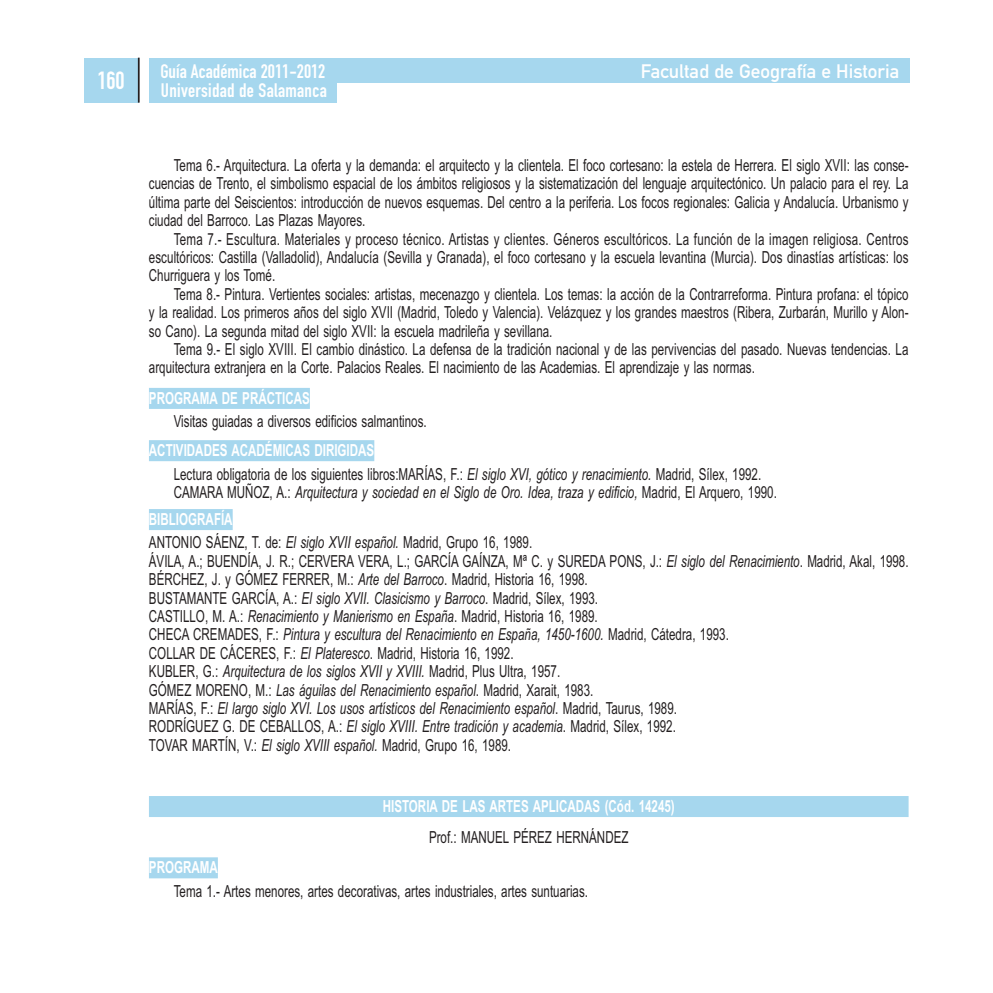
<style>
.page{position:relative;width:993px;height:993px;background:#fff}
.page>*{position:absolute;margin:0;border:0;box-sizing:border-box;transform-origin:0 0}
.t1{font:24.5px "DIN Engschrift Alternate";color:#fff}
.t2{font:19.25px "DIN Engschrift Alternate";letter-spacing:.01em;color:#fff}
.t3{font:19.25px "DIN Mittelschrift";color:#fff}
.t4{font:16.62px/18.4px "Arial Narrow";color:#231f20;text-align:justify;scale:.85 1}
.t5{font:italic 16.62px/27.1px "Arial Narrow";color:#231f20;scale:.85 1}
.t6{font:700 16.62px "Arial Narrow";color:#fff;scale:.85 1}
.s1{font-weight:700;color:#fff}
.s2{font-style:italic}
.s3{font-style:normal}
.s4{font-weight:700;font-style:normal;color:#fff}
</style>
<div class="page">
<div style="left:149px;top:388px;width:161px;height:21px;background:#a6d7ee"></div>
<div style="left:149px;top:440px;width:225px;height:21px;background:#a6d7ee"></div>
<div style="left:149px;top:509px;width:83px;height:21px;background:#a6d7ee"></div>
<div style="left:149px;top:795px;width:759px;height:21px;background:#a6d7ee"></div>
<div style="left:149px;top:857px;width:69px;height:21px;background:#a6d7ee"></div>
<div style="left:84px;top:58px;width:54px;height:44px;background:#a6d7ee"></div>
<hr style="left:138px;top:58px;width:2px;height:45px;background:#231f20">
<div style="left:150px;top:58px;width:759px;height:25px;background:#a6d7ee"></div>
<div style="left:150px;top:81px;width:186px;height:21px;background:#a6d7ee"></div>
<h1 class="t1" style="left:97px;top:71px;width:29px">160</h1>
<p class="t2" style="left:160px;top:64px;width:166px">Guía Académica 2011-2012</p>
<p class="t3" style="left:640px;top:64px;width:260px">Facultad de Geografía e Historia</p>
<p class="t2" style="left:161px;top:83px;width:167px">Universidad de Salamanca</p>
<p class="t4" style="left:149px;top:157px;width:894px;text-indent:25px">Tema 6.- Arquitectura. La oferta y la demanda: el arquitecto y la clientela. El foco cortesano: la estela de Herrera. El siglo XVII: las conse&shy;cuencias de Trento, el simbolismo espacial de los ámbitos religiosos y la sistematización del lenguaje arquitectónico. Un palacio para el rey. La última parte del Seiscientos: introducción de nuevos esquemas. Del centro a la periferia. Los focos regionales: Galicia y Andalucía. Urbanismo y ciudad del Barroco. Las Plazas Mayores.</p>
<p class="t4" style="left:149px;top:231px;width:894px;text-indent:25px">Tema 7.- Escultura. Materiales y proceso técnico. Artistas y clientes. Géneros escultóricos. La función de la imagen religiosa. Centros escultóricos: Castilla (Valladolid), Andalucía (Sevilla y Granada), el foco cortesano y la escuela levantina (Murcia). Dos dinastías artísticas: los Churriguera y los Tomé.</p>
<p class="t4" style="left:149px;top:286px;width:894px;text-indent:25px">Tema 8.- Pintura. Vertientes sociales: artistas, mecenazgo y clientela. Los temas: la acción de la Contrarreforma. Pintura profana: el tópico y la realidad. Los primeros años del siglo XVII (Madrid, Toledo y Valencia). Velázquez y los grandes maestros (Ribera, Zurbarán, Murillo y Alon&shy;so Cano). La segunda mitad del siglo XVII: la escuela madrileña y sevillana.</p>
<p class="t4" style="left:149px;top:341px;width:894px;text-indent:25px">Tema 9.- El siglo XVIII. El cambio dinástico. La defensa de la tradición nacional y de las pervivencias del pasado. Nuevas tendencias. La arquitectura extranjera en la Corte. Palacios Reales. El nacimiento de las Academias. El aprendizaje y las normas.</p>
<p class="t6" style="left:149px;top:392px;width:191px">PROGRAMA DE PRÁCTICAS</p>
<p class="t4" style="left:174px;top:414px;width:299px">Visitas guiadas a diversos edificios salmantinos.</p>
<p class="t4" style="left:174px;top:440px;width:692px;line-height:23.3px;text-indent:-25px"><span class="s1">ACTIVIDADES ACADÉMICAS DIRIGIDAS<br></span>Lectura obligatoria de los siguientes libros:MARÍAS, F.: <span class="s2">El siglo XVI, gótico y renacimiento.</span> Madrid, Sílex, 1992.</p>
<p class="t5" style="left:149px;top:480px;width:740px;text-indent:25px"><span class="s3">CAMARA MUÑOZ, A.:</span> Arquitectura y sociedad en el Siglo de Oro. Idea, traza y edificio, <span class="s3">Madrid, El Arquero, 1990.<br></span><span class="s4">BIBLIOGRAFÍA</span></p>
<p class="t4" style="left:149px;top:535px;width:894px;text-align:left">ANTONIO SÁENZ, T. de: <span class="s2">El siglo XVII español.</span> Madrid, Grupo 16, 1989.<br>ÁVILA, A.; BUENDÍA, J. R.; CERVERA VERA, L.; GARCÍA GAÍNZA, Mª C. y SUREDA PONS, J.: <span class="s2">El siglo del Renacimiento</span>. Madrid, Akal, 1998.<br>BÉRCHEZ, J. y GÓMEZ FERRER, M.: <span class="s2">Arte del Barroco</span>. Madrid, Historia 16, 1998.<br>BUSTAMANTE GARCÍA, A.: <span class="s2">El siglo XVII. Clasicismo y Barroco</span>. Madrid, Sílex, 1993.<br>CASTILLO, M. A.: <span class="s2">Renacimiento y Manierismo en España</span>. Madrid, Historia 16, 1989.<br>CHECA CREMADES, F.: <span class="s2">Pintura y escultura del Renacimiento en España, 1450-1600.</span> Madrid, Cátedra, 1993.<br>COLLAR DE CÁCERES, F.: <span class="s2">El Plateresco</span>. Madrid, Historia 16, 1992.<br>KUBLER, G.: <span class="s2">Arquitectura de los siglos XVII y XVIII.</span> Madrid, Plus Ultra, 1957.<br>GÓMEZ MORENO, M.: <span class="s2">Las águilas del Renacimiento español</span>. Madrid, Xarait, 1983.<br>MARÍAS, F.: <span class="s2">El largo siglo XVI. Los usos artísticos del Renacimiento español</span>. Madrid, Taurus, 1989.<br>RODRÍGUEZ G. DE CEBALLOS, A.: <span class="s2">El siglo XVIII. Entre tradición y academia</span>. Madrid, Sílex, 1992.<br>TOVAR MARTÍN, V.: <span class="s2">El siglo XVIII español.</span> Madrid, Grupo 16, 1989.</p>
<p class="t6" style="left:382px;top:799px;width:345px">HISTORIA DE LAS ARTES APLICADAS (Cód. 14245)</p>
<p class="t4" style="left:429px;top:829px;width:236px">Prof.: MANUEL PÉREZ HERNÁNDEZ</p>
<p class="t6" style="left:149px;top:861px;width:83px">PROGRAMA</p>
<p class="t4" style="left:174px;top:883px;width:489px">Tema 1.- Artes menores, artes decorativas, artes industriales, artes suntuarias.</p>
</div>
